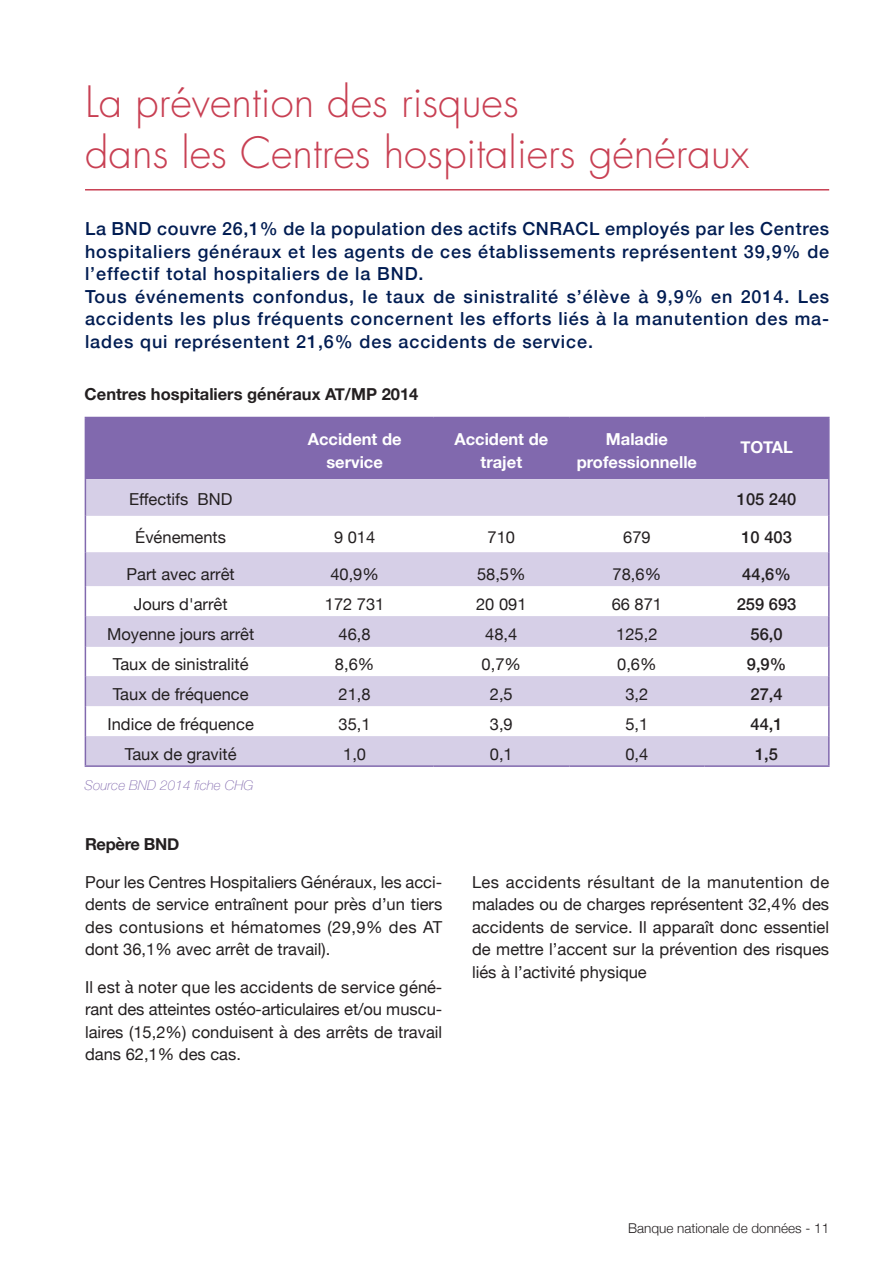
<style>
.page{position:relative;width:893px;height:1263px;background:#fff}
.page>*{position:absolute;margin:0;border:0;box-sizing:border-box;transform-origin:0 0}
.Titres_sujets{font:300 42px/50.4px "Futura";color:#c84053}
.ss_titres_bleu{font:500 18px/22.5px "Helvetica Neue";letter-spacing:.05em;color:#001c52;text-align:justify}
.Paragraphe_contenu{font:16.5px/22.5px "Helvetica Neue";color:#231f20;text-align:justify}
.ss-titre_para_noir{font:700 16.5px/22.5px "Helvetica Neue";color:#fff;text-align:center}
.Paragraphe_contenu-2{font:500 16.5px "Helvetica Neue";color:#231f20}
.Titre_para_noirs{font:700 16.5px "Helvetica Neue";color:#231f20}
.Titre_para_noirs-2{font:700 16.5px "Helvetica Neue";letter-spacing:-.02em;color:#231f20}
.t1{font:300 13.5px "Helvetica Neue";color:#231f20}
.Paragraphe_contenu-3{font:italic 100 13.5px "Helvetica Neue";letter-spacing:.005em;color:#8169ae}
</style>
<div class="page">
<div style="left:86px;top:418px;width:742px;height:61px;background:#8169ae"></div>
<svg style="left:86px;top:479px;width:742px;height:286px;fill:#d6cfe7"></svg>
<hr style="left:85px;top:417px;width:191px;height:1px;background:#8169ae">
<hr style="left:85px;top:418px;width:1px;height:61px;background:#8169ae">
<hr style="left:276px;top:417px;width:157px;height:1px;background:#8169ae">
<hr style="left:433px;top:417px;width:136px;height:1px;background:#8169ae">
<hr style="left:569px;top:417px;width:135px;height:1px;background:#8169ae">
<hr style="left:704px;top:417px;width:126px;height:1px;background:#8169ae">
<hr style="left:828px;top:418px;width:2px;height:61px;background:#8169ae">
<hr style="left:85px;top:479px;width:1px;height:37px;background:#8169ae">
<hr style="left:828px;top:479px;width:2px;height:37px;background:#8169ae">
<hr style="left:85px;top:516px;width:1px;height:36px;background:#8169ae">
<hr style="left:828px;top:516px;width:2px;height:36px;background:#8169ae">
<hr style="left:85px;top:552px;width:1px;height:34px;background:#8169ae">
<hr style="left:828px;top:552px;width:2px;height:34px;background:#8169ae">
<hr style="left:85px;top:586px;width:1px;height:30px;background:#8169ae">
<hr style="left:828px;top:586px;width:2px;height:30px;background:#8169ae">
<hr style="left:85px;top:616px;width:1px;height:31px;background:#8169ae">
<hr style="left:828px;top:616px;width:2px;height:31px;background:#8169ae">
<svg style="left:85px;top:647px;width:1px;height:29px"></svg>
<hr style="left:828px;top:647px;width:2px;height:29px;background:#8169ae">
<hr style="left:85px;top:676px;width:1px;height:30px;background:#8169ae">
<hr style="left:828px;top:676px;width:2px;height:30px;background:#8169ae">
<hr style="left:85px;top:706px;width:1px;height:30px;background:#8169ae">
<hr style="left:828px;top:706px;width:2px;height:30px;background:#8169ae">
<svg style="left:85px;top:736px;width:1px;height:29px"></svg>
<hr style="left:828px;top:736px;width:2px;height:29px;background:#8169ae">
<hr style="left:85px;top:765px;width:191px;height:2px;background:#8169ae">
<hr style="left:276px;top:765px;width:157px;height:2px;background:#8169ae">
<hr style="left:433px;top:765px;width:136px;height:2px;background:#8169ae">
<hr style="left:569px;top:765px;width:135px;height:2px;background:#8169ae">
<hr style="left:704px;top:765px;width:126px;height:2px;background:#8169ae">
<hr style="left:85px;top:189px;width:744px;height:2px;background:#c84053">
<p class="Titres_sujets" style="left:85px;top:77px;width:666px">La prévention des risques<br>dans les Centres hospitaliers généraux</p>
<p class="ss_titres_bleu" style="left:85px;top:216px;width:746px">La BND couvre 26,1% de la population des actifs CNRACL employés par les Centres hospitaliers généraux et les agents de ces établissements représentent 39,9% de l’effectif total hospitaliers de la BND.</p>
<p class="ss_titres_bleu" style="left:85px;top:283px;width:746px">Tous événements confondus, le taux de sinistralité s’élève à 9,9% en 2014. Les accidents les plus fréquents concernent les efforts liés à la manutention des ma&shy;lades qui représentent 21,6% des accidents de service.</p>
<p class="Titre_para_noirs" style="left:85px;top:381px;width:335px">Centres hospitaliers généraux AT/MP 2014</p>
<p class="ss-titre_para_noir" style="left:308px;top:428px;width:95px">Accident de service</p>
<p class="ss-titre_para_noir" style="left:454px;top:428px;width:95px">Accident de trajet</p>
<p class="ss-titre_para_noir" style="left:577px;top:428px;width:122px">Maladie professionnelle</p>
<p class="ss-titre_para_noir" style="left:740px;top:436px;width:54px">TOTAL</p>
<p class="Paragraphe_contenu" style="left:129px;top:489px;width:105px">Effectifs BND</p>
<p class="Paragraphe_contenu-2" style="left:737px;top:486px;width:61px">105 240</p>
<p class="Paragraphe_contenu" style="left:135px;top:526px;width:92px">Événements</p>
<p class="Paragraphe_contenu" style="left:334px;top:526px;width:43px">9 014</p>
<p class="Paragraphe_contenu" style="left:488px;top:526px;width:29px">710</p>
<p class="Paragraphe_contenu" style="left:623px;top:526px;width:29px">679</p>
<p class="Paragraphe_contenu-2" style="left:741px;top:523px;width:52px">10 403</p>
<p class="Paragraphe_contenu" style="left:127px;top:564px;width:110px">Part avec arrêt</p>
<p class="Paragraphe_contenu" style="left:330px;top:564px;width:50px">40,9%</p>
<p class="Paragraphe_contenu" style="left:477px;top:564px;width:50px">58,5%</p>
<p class="Paragraphe_contenu" style="left:613px;top:564px;width:50px">78,6%</p>
<p class="Paragraphe_contenu-2" style="left:742px;top:561px;width:50px">44,6%</p>
<p class="Paragraphe_contenu" style="left:134px;top:594px;width:95px">Jours d'arrêt</p>
<p class="Paragraphe_contenu" style="left:325px;top:594px;width:61px">172 731</p>
<p class="Paragraphe_contenu" style="left:476px;top:594px;width:52px">20 091</p>
<p class="Paragraphe_contenu" style="left:612px;top:594px;width:52px">66 871</p>
<p class="Paragraphe_contenu-2" style="left:737px;top:591px;width:61px">259 693</p>
<p class="Paragraphe_contenu" style="left:107px;top:624px;width:149px">Moyenne jours arrêt</p>
<p class="Paragraphe_contenu" style="left:339px;top:624px;width:34px">46,8</p>
<p class="Paragraphe_contenu" style="left:485px;top:624px;width:34px">48,4</p>
<p class="Paragraphe_contenu" style="left:616px;top:624px;width:43px">125,2</p>
<p class="Paragraphe_contenu-2" style="left:751px;top:621px;width:34px">56,0</p>
<p class="Paragraphe_contenu" style="left:113px;top:654px;width:137px">Taux de sinistralité</p>
<p class="Paragraphe_contenu" style="left:335px;top:654px;width:41px">8,6%</p>
<p class="Paragraphe_contenu" style="left:482px;top:654px;width:41px">0,7%</p>
<p class="Paragraphe_contenu" style="left:617px;top:654px;width:41px">0,6%</p>
<p class="Paragraphe_contenu-2" style="left:747px;top:651px;width:41px">9,9%</p>
<p class="Paragraphe_contenu" style="left:113px;top:684px;width:137px">Taux de fréquence</p>
<p class="Paragraphe_contenu" style="left:339px;top:684px;width:34px">21,8</p>
<p class="Paragraphe_contenu" style="left:490px;top:684px;width:24px">2,5</p>
<p class="Paragraphe_contenu" style="left:625px;top:684px;width:24px">3,2</p>
<p class="Paragraphe_contenu-2" style="left:750px;top:681px;width:34px">27,4</p>
<p class="Paragraphe_contenu" style="left:107px;top:714px;width:148px">Indice de fréquence</p>
<p class="Paragraphe_contenu" style="left:339px;top:714px;width:34px">35,1</p>
<p class="Paragraphe_contenu" style="left:490px;top:714px;width:24px">3,9</p>
<p class="Paragraphe_contenu" style="left:625px;top:714px;width:24px">5,1</p>
<p class="Paragraphe_contenu-2" style="left:750px;top:711px;width:34px">44,1</p>
<p class="Paragraphe_contenu" style="left:125px;top:744px;width:113px">Taux de gravité</p>
<p class="Paragraphe_contenu" style="left:343px;top:744px;width:24px">1,0</p>
<p class="Paragraphe_contenu" style="left:490px;top:744px;width:24px">0,1</p>
<p class="Paragraphe_contenu" style="left:625px;top:744px;width:24px">0,4</p>
<p class="Paragraphe_contenu-2" style="left:755px;top:741px;width:24px">1,5</p>
<p class="Paragraphe_contenu-3" style="left:85px;top:775px;width:170px">Source BND 2014 fiche CHG</p>
<p class="Titre_para_noirs-2" style="left:85px;top:831px;width:96px">Repère BND</p>
<p class="Paragraphe_contenu" style="left:85px;top:871px;width:359px">Pour les Centres Hospitaliers Généraux, les acci&shy;dents de service entraînent pour près d’un tiers des contusions et hématomes (29,9% des AT dont 36,1% avec arrêt de travail).</p>
<p class="Paragraphe_contenu" style="left:85px;top:976px;width:359px">Il est à noter que les accidents de service géné&shy;rant des atteintes ostéo-articulaires et/ou muscu&shy;laires (15,2%) conduisent à des arrêts de travail dans 62,1% des cas.</p>
<p class="Paragraphe_contenu" style="left:472px;top:871px;width:359px">Les accidents résultant de la manutention de malades ou de charges représentent 32,4% des accidents de service. Il apparaît donc essentiel de mettre l’accent sur la prévention des risques liés à l’activité physique</p>
<p class="t1" style="left:628px;top:1217px;width:203px">Banque nationale de données - 11</p>
</div>
